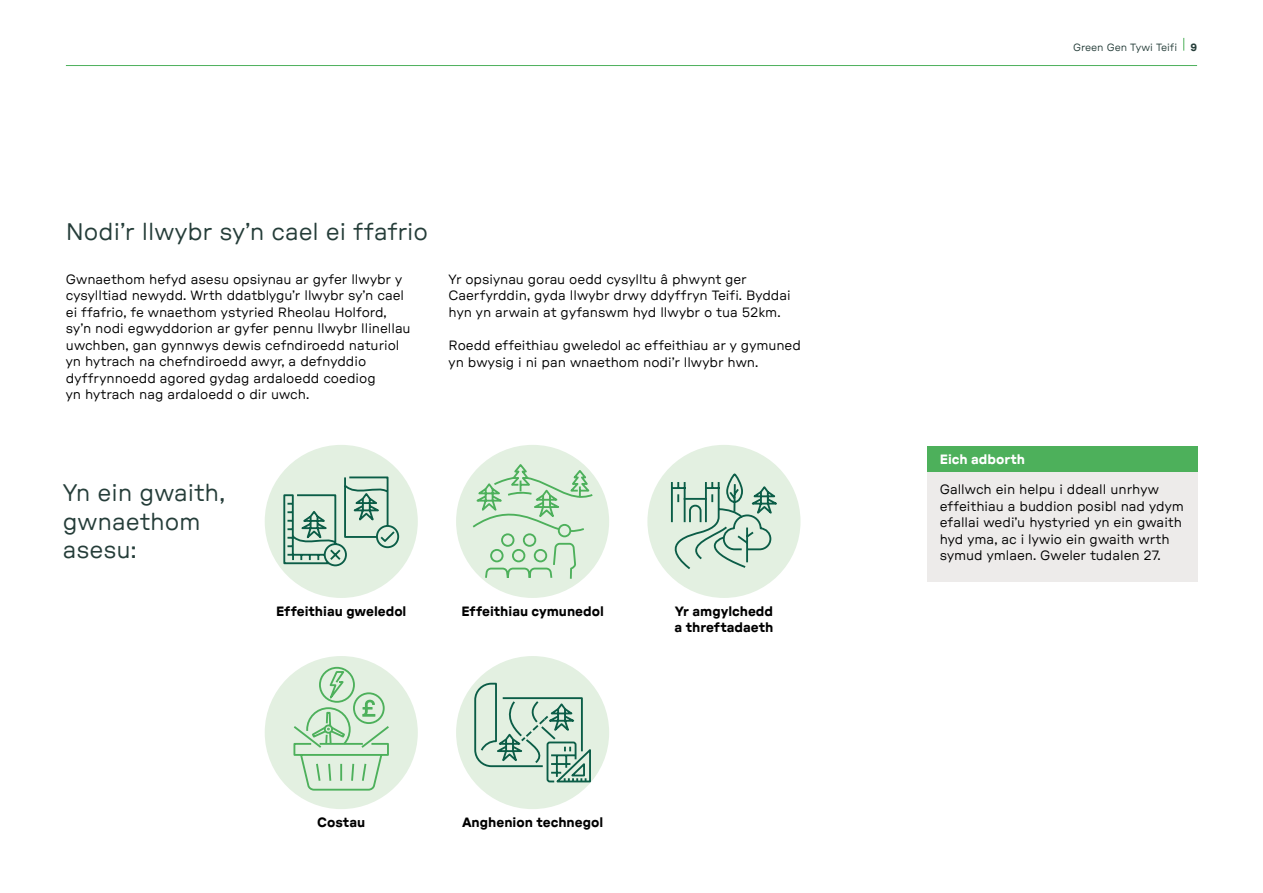
<style>
.page{position:relative;width:1263px;height:893px;background:#fff}
.page>*{position:absolute;margin:0;border:0;box-sizing:border-box;transform-origin:0 0}
.t1{font:24px/28.5px "GT Pressura Extended Text";color:#253d39}
.t2{font:13.5px/16.5px "GT Pressura Extended Text";color:#000}
.t3{font:700 expanded 13.5px/16.5px "GT Pressura";color:#000}
.t4{font:700 expanded 13.5px "GT Pressura";color:#fff}
.t5{font:10.5px "GT Pressura Extended Text";letter-spacing:-.005em;color:#253d39}
.s1{font-family:"GT Pressura";font-weight:700;font-stretch:expanded}
</style>
<div class="page">
<div style="left:927px;top:446px;width:270px;height:26px;background:#4db05b"></div>
<div style="left:927px;top:472px;width:270px;height:109px;background:#edebea"></div>
<div style="left:456px;top:656px;width:153px;height:153px;background:#e3f0e1;border-radius:50%"></div>
<svg style="left:474px;top:682px;width:118px;height:102px"></svg>
<div style="left:265px;top:445px;width:153px;height:153px;background:#e3f0e1;border-radius:50%"></div>
<svg style="left:283px;top:476px;width:117px;height:91px"></svg>
<div style="left:265px;top:656px;width:153px;height:153px;background:#e3f0e1;border-radius:50%"></div>
<svg style="left:292px;top:666px;width:97px;height:125px"></svg>
<div style="left:647px;top:445px;width:153px;height:153px;background:#e3f0e1;border-radius:50%"></div>
<div style="left:456px;top:445px;width:153px;height:153px;background:#e3f0e1;border-radius:50%"></div>
<svg style="left:657px;top:473px;width:126px;height:98px"></svg>
<svg style="left:470px;top:462px;width:125px;height:118px"></svg>
<hr style="left:66px;top:65px;width:1131px;height:1px;background:#4db05b">
<svg style="left:1183px;top:38px;width:1px;height:13px"></svg>
<h1 class="t1" style="left:66px;top:217px;width:364px">Nodi’r llwybr sy’n cael ei ffafrio</h1>
<p class="t2" style="left:66px;top:271px;width:346px">Gwnaethom hefyd asesu opsiynau ar gyfer llwybr y cysylltiad newydd. Wrth ddatblygu’r llwybr sy’n cael ei ffafrio, fe wnaethom ystyried Rheolau Holford, sy’n nodi egwyddorion ar gyfer pennu llwybr llinellau uwchben, gan gynnwys dewis cefndiroedd naturiol yn hytrach na chefndiroedd awyr, a defnyddio dyffrynnoedd agored gydag ardaloedd coediog<br>yn hytrach nag ardaloedd o dir uwch.</p>
<p class="t2" style="left:449px;top:271px;width:344px">Yr opsiynau gorau oedd cysylltu â phwynt ger<br>Caerfyrddin, gyda llwybr drwy ddyffryn Teifi. Byddai hyn yn arwain at gyfanswm hyd llwybr o tua 52km.</p>
<p class="t2" style="left:449px;top:337px;width:354px">Roedd effeithiau gweledol ac effeithiau ar y gymuned yn bwysig i ni pan wnaethom nodi’r llwybr hwn.</p>
<h1 class="t1" style="left:63px;top:478px;width:164px">Yn ein gwaith, gwnaethom asesu:</h1>
<p class="t3" style="left:276px;top:603px;width:132px">Effeithiau gweledol</p>
<p class="t3" style="left:461px;top:603px;width:144px">Effeithiau cymunedol</p>
<p class="t3" style="left:674px;top:603px;width:101px">Yr amgylchedd a threftadaeth</p>
<p class="t3" style="left:317px;top:814px;width:49px">Costau</p>
<p class="t3" style="left:462px;top:814px;width:143px">Anghenion technegol</p>
<p class="t5" style="left:1073px;top:41px;width:125px">Green Gen Tywi Teifi <span class="s1">9</span></p>
<p class="t4" style="left:940px;top:451px;width:87px">Eich adborth</p>
<p class="t2" style="left:940px;top:481px;width:245px">Gallwch ein helpu i ddeall unrhyw effeithiau a buddion posibl nad ydym efallai wedi’u hystyried yn ein gwaith hyd yma, ac i lywio ein gwaith wrth symud ymlaen. Gweler tudalen 27.</p>
</div>
